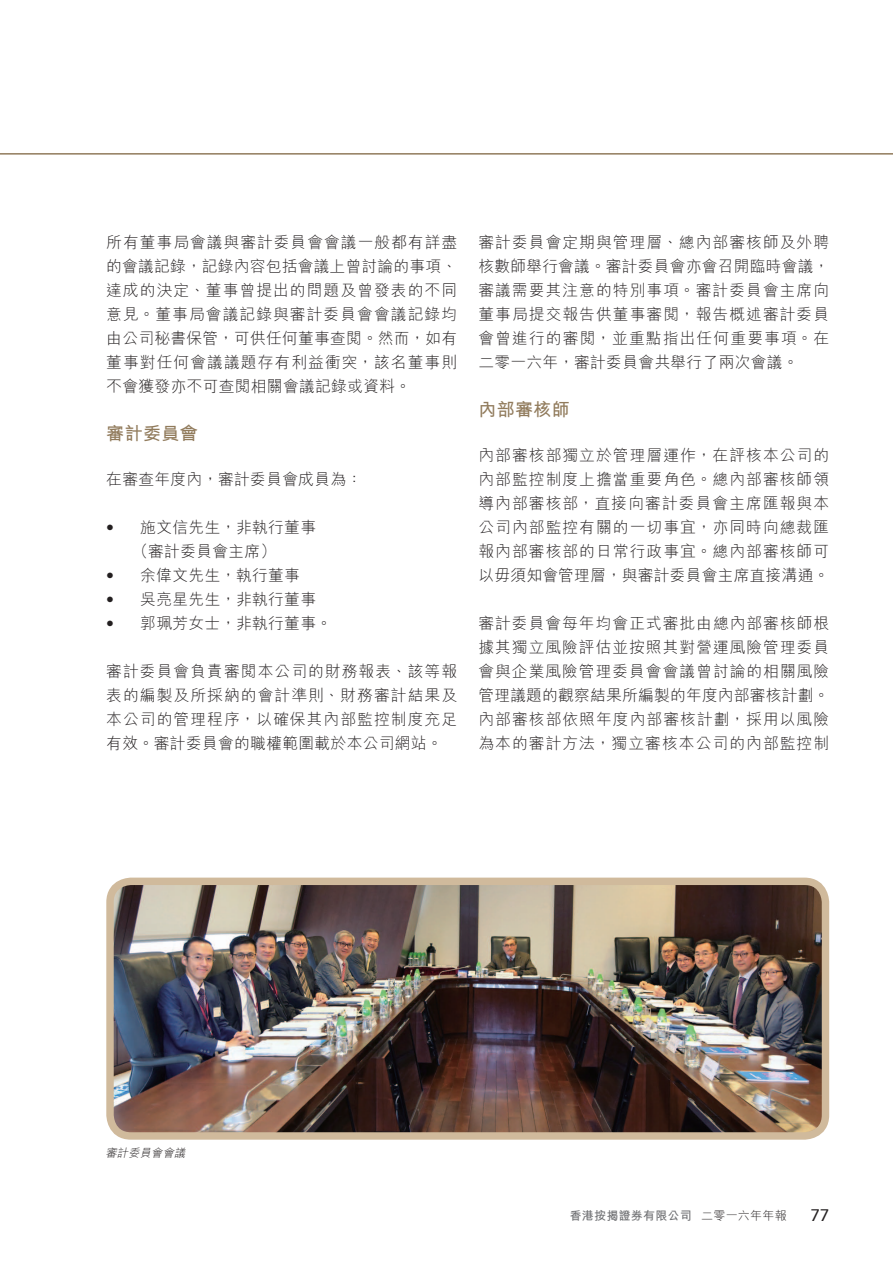
<style>
.page{position:relative;width:893px;height:1263px;background:#fff}
.page>*{position:absolute;margin:0;border:0;box-sizing:border-box;transform-origin:0 0}
.t1{font:700 18px "M Hei HK";letter-spacing:.02em;color:#917b5c}
.t2{font:16.5px "Vectora LT Std";color:#231f20}
.t3{font:300 15.75px/24px "M Hei HK";letter-spacing:.02em;color:#231f20;text-align:justify}
.t4{font:700 12px "M Hei HK";letter-spacing:.02em;color:#6c6d70}
.t5{font:italic 300 11.25px "M Hei HK";color:#231f20}
.s1{font-family:"Vectora LT Std"}
.s2{font-weight:300;color:#231f20}
</style>
<div class="page">
<hr style="left:0;top:153px;width:893px;height:2px;background:#917b5c">
<img style="left:114px;top:886px;width:707px;height:246px">
<div style="left:106px;top:878px;width:723px;height:262px;border:7px solid #d0ba9c;border-radius:21px"></div>
<p class="t3" style="left:106px;top:230px;width:352px">所有董事局會議與審計委員會會議一般都有詳盡的會議記錄，記錄內容包括會議上曾討論的事項、達成的決定、董事曾提出的問題及曾發表的不同意見。董事局會議記錄與審計委員會會議記錄均由公司秘書保管，可供任何董事查閱。然而，如有董事對任何會議議題存有利益衝突，該名董事則不會獲發亦不可查閱相關會議記錄或資料。</p>
<h2 class="t1" style="left:106px;top:420px;width:93px">審計委員會</h2>
<p class="t3" style="left:106px;top:467px;width:257px">在審查年度內，審計委員會成員為：</p>
<p class="t3" style="left:132px;top:515px;width:185px;text-indent:-26px"><span class="s1">•</span> 施文信先生，非執行董事（審計委員會主席）</p>
<p class="t3" style="left:106px;top:563px;width:195px"><span class="s1">•</span> 余偉文先生，執行董事</p>
<p class="t3" style="left:106px;top:587px;width:211px"><span class="s1">•</span> 吳亮星先生，非執行董事</p>
<p class="t3" style="left:106px;top:611px;width:227px"><span class="s1">•</span> 郭珮芳女士，非執行董事。</p>
<p class="t3" style="left:106px;top:659px;width:352px">審計委員會負責審閱本公司的財務報表、該等報表的編製及所採納的會計準則、財務審計結果及本公司的管理程序，以確保其內部監控制度充足有效。審計委員會的職權範圍載於本公司網站。</p>
<p class="t3" style="left:478px;top:230px;width:352px">審計委員會定期與管理層、總內部審核師及外聘核數師舉行會議。審計委員會亦會召開臨時會議，審議需要其注意的特別事項。審計委員會主席向董事局提交報告供董事審閱，報告概述審計委員會曾進行的審閱，並重點指出任何重要事項。在二零一六年，審計委員會共舉行了兩次會議。</p>
<h2 class="t1" style="left:478px;top:396px;width:93px">內部審核師</h2>
<p class="t3" style="left:478px;top:443px;width:352px">內部審核部獨立於管理層運作，在評核本公司的內部監控制度上擔當重要角色。總內部審核師領導內部審核部，直接向審計委員會主席匯報與本公司內部監控有關的一切事宜，亦同時向總裁匯報內部審核部的日常行政事宜。總內部審核師可以毋須知會管理層，與審計委員會主席直接溝通。</p>
<p class="t3" style="left:478px;top:611px;width:352px">審計委員會每年均會正式審批由總內部審核師根據其獨立風險評估並按照其對營運風險管理委員會與企業風險管理委員會會議曾討論的相關風險管理議題的觀察結果所編製的年度內部審核計劃。內部審核部依照年度內部審核計劃，採用以風險為本的審計方法，獨立審核本公司的內部監控制</p>
<p class="t5" style="left:105px;top:1147px;width:84px">審計委員會會議</p>
<p class="t4" style="left:570px;top:1207px;width:218px">香港按揭證券有限公司 <span class="s2">二零一六年年報</span></p>
<p class="t2" style="left:811px;top:1205px;width:20px">77</p>
</div>
